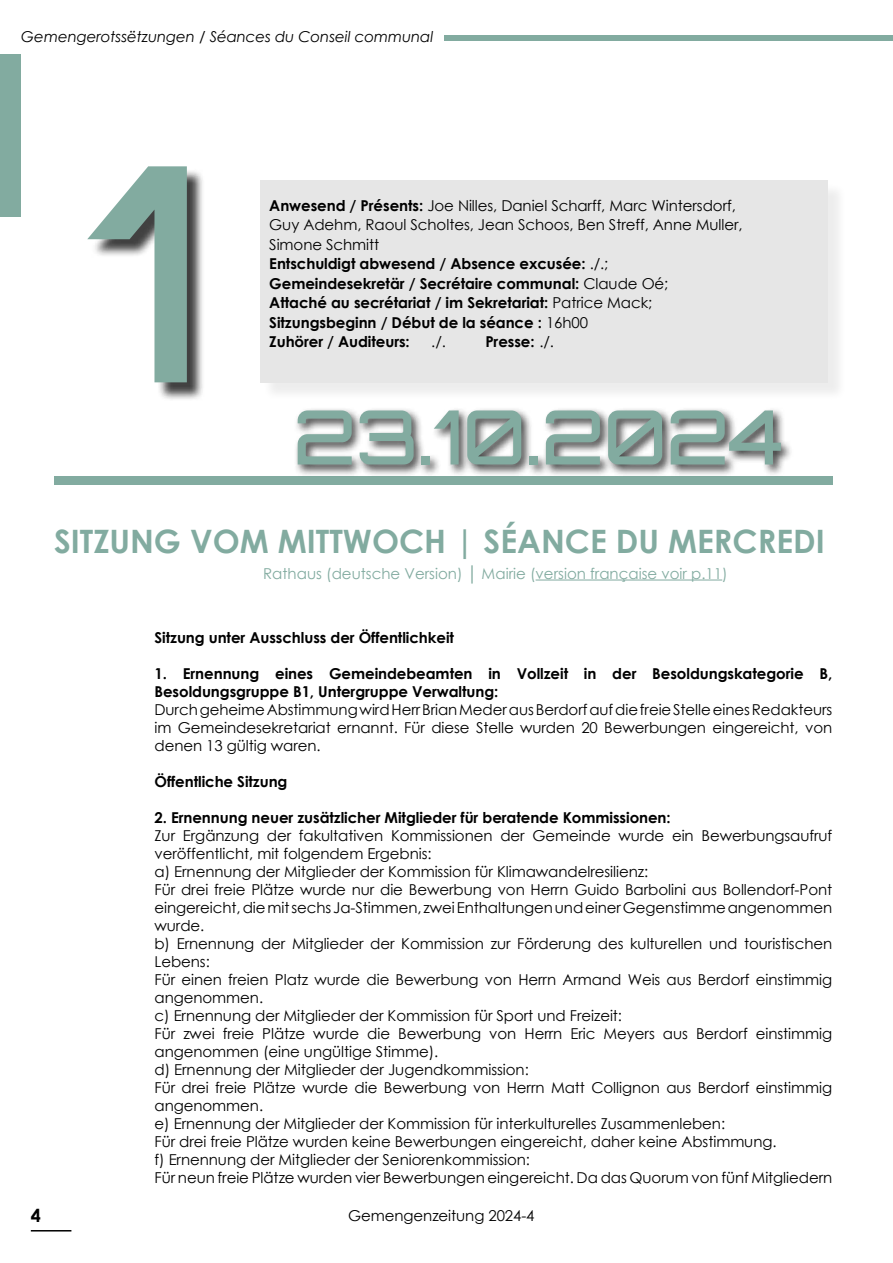
<style>
.page{position:relative;width:893px;height:1263px;background:#fff}
.page>*{position:absolute;margin:0;border:0;box-sizing:border-box;transform-origin:0 0}
.t1{font:500 300px "Orbitron";color:#82aba0}
.t2{font:500 75px "Orbitron";color:#82aba0}
.t3{font:700 32.25px "Century Gothic";color:#82aba0}
.t4{font:700 18px "Century Gothic";color:#000}
.t5{font:15px/18px "Century Gothic";letter-spacing:-.005em;color:#000;text-align:justify}
.t6{font:700 15px/19.5px "Century Gothic";letter-spacing:-.005em;color:#000}
.t7{font:15px "Century Gothic";color:#82aba0}
.t8{font:italic 15px "Century Gothic";letter-spacing:-.005em;color:#000}
.s1{font-weight:400}
</style>
<div class="page">
<hr style="left:31px;top:1230px;width:40px;height:1px;background:#000">
<div style="left:0;top:54px;width:21px;height:163px;background:#82aba0"></div>
<div style="left:444px;top:35px;width:449px;height:5px;background:#82aba0"></div>
<div style="left:91px;top:168px;width:114px;height:233px;background:#000;opacity:.75"></div>
<div style="left:54px;top:476px;width:778px;height:8px;background:#82aba0"></div>
<div style="left:262px;top:182px;width:585px;height:219px;background:#f2f2f2"></div>
<div style="left:260px;top:180px;width:568px;height:203px;background:#e6e6e6"></div>
<div style="left:294px;top:407px;width:499px;height:70px;background:#000;opacity:.75"></div>
<hr style="left:536px;top:580px;width:186px;height:1px;background:#82aba0">
<p class="t8" style="left:21px;top:26px;width:414px">Gemengerotssëtzungen / Séances du Conseil communal</p>
<h1 class="t1" style="left:87px;top:86px;width:119px">1</h1>
<p class="t6" style="left:269px;top:195px;width:475px">Anwesend / Présents: <span class="s1">Joe Nilles, Daniel Scharff, Marc Wintersdorf, Guy Adehm, Raoul Scholtes, Jean Schoos, Ben Streff, Anne Muller, Simone Schmitt<br></span>Entschuldigt abwesend / Absence excusée: <span class="s1">./.; </span>Gemeindesekretär / Secrétaire communal: <span class="s1">Claude Oé;<br></span>Attaché au secrétariat / im Sekretariat: <span class="s1">Patrice Mack; </span>Sitzungsbeginn / Début de la séance : <span class="s1">16h00<br></span>Zuhörer / Auditeurs:</p>
<p class="t5" style="left:431px;top:332px;width:16px">./.</p>
<p class="t6" style="left:485px;top:331px;width:70px">Presse: <span class="s1">./.</span></p>
<h2 class="t2" style="left:293px;top:390px;width:491px">23.10.2024</h2>
<h3 class="t3" style="left:54px;top:516px;width:772px">SITZUNG VOM MITTWOCH | SÉANCE DU MERCREDI</h3>
<p class="t7" style="left:263px;top:563px;width:466px">Rathaus (deutsche Version) │ Mairie (version française voir p.11)</p>
<p class="t6" style="left:154px;top:627px;width:301px">Sitzung unter Ausschluss der Öffentlichkeit</p>
<p class="t6" style="left:154px;top:664px;width:679px;line-height:18px">1. Ernennung eines Gemeindebeamten in Vollzeit in der Besoldungskategorie B,<br>Besoldungsgruppe B1, Untergruppe Verwaltung:</p>
<p class="t5" style="left:154px;top:700px;width:679px">Durch geheime Abstimmung wird Herr Brian Meder aus Berdorf auf die freie Stelle eines Redakteurs im Gemeindesekretariat ernannt. Für diese Stelle wurden 20 Bewerbungen eingereicht, von denen 13 gültig waren.</p>
<p class="t6" style="left:154px;top:771px;width:135px">Öffentliche Sitzung</p>
<p class="t6" style="left:154px;top:807px;width:518px">2. Ernennung neuer zusätzlicher Mitglieder für beratende Kommissionen:</p>
<p class="t5" style="left:154px;top:826px;width:679px;text-align:left">Zur Ergänzung der fakultativen Kommissionen der Gemeinde wurde ein Bewerbungsaufruf veröffentlicht, mit folgendem Ergebnis:<br>a) Ernennung der Mitglieder der Kommission für Klimawandelresilienz:<br>Für drei freie Plätze wurde nur die Bewerbung von Herrn Guido Barbolini aus Bollendorf-Pont eingereicht, die mit sechs Ja-Stimmen, zwei Enthaltungen und einer Gegenstimme angenommen wurde.<br>b) Ernennung der Mitglieder der Kommission zur Förderung des kulturellen und touristischen Lebens:<br>Für einen freien Platz wurde die Bewerbung von Herrn Armand Weis aus Berdorf einstimmig angenommen.<br>c) Ernennung der Mitglieder der Kommission für Sport und Freizeit:<br>Für zwei freie Plätze wurde die Bewerbung von Herrn Eric Meyers aus Berdorf einstimmig angenommen (eine ungültige Stimme).<br>d) Ernennung der Mitglieder der Jugendkommission:<br>Für drei freie Plätze wurde die Bewerbung von Herrn Matt Collignon aus Berdorf einstimmig angenommen.<br>e) Ernennung der Mitglieder der Kommission für interkulturelles Zusammenleben:<br>Für drei freie Plätze wurden keine Bewerbungen eingereicht, daher keine Abstimmung.<br>f) Ernennung der Mitglieder der Seniorenkommission:<br>Für neun freie Plätze wurden vier Bewerbungen eingereicht. Da das Quorum von fünf Mitgliedern</p>
<p class="t4" style="left:31px;top:1202px;width:12px">4</p>
<p class="t5" style="left:348px;top:1207px;width:188px">Gemengenzeitung 2024-4</p>
</div>
